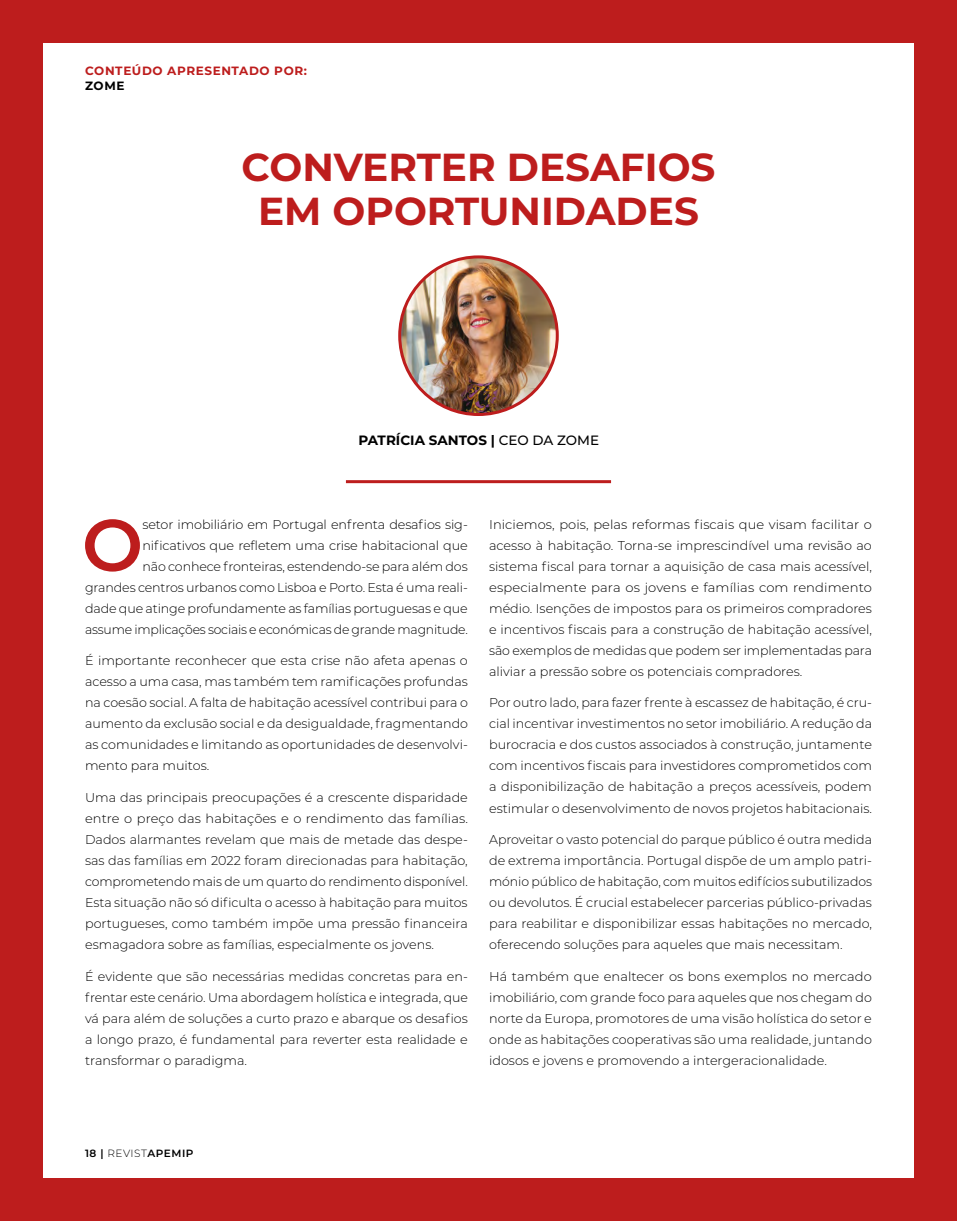
<style>
.page{position:relative;width:957px;height:1221px;background:#fff}
.page>*{position:absolute;margin:0;border:0;box-sizing:border-box;transform-origin:0 0}
.t1{font:600 72.75px "Montserrat";color:#bd1d1d}
.t2{font:700 39px/43.5px "Montserrat";color:#bd1d1d;text-align:center}
.t3{font:700 13.5px "Montserrat";color:#000}
.t4{font:300 12.75px/21px "Montserrat";letter-spacing:-.01em;color:#000;text-align:justify}
.t5{font:700 12px "Montserrat";letter-spacing:.05em;color:#bd1d1d}
.t6{font:700 12px "Montserrat";color:#000}
.t7{font:600 10.5px "Montserrat";letter-spacing:.05em;color:#000}
.s1{font-weight:500}
.s2{font-weight:300}
</style>
<div class="page">
<div style="left:0;top:0;width:957px;height:43px;background:#bd1d1d"></div>
<div style="left:0;top:1178px;width:957px;height:42px;background:#bd1d1d"></div>
<div style="left:0;top:0;width:43px;height:1220px;background:#bd1d1d"></div>
<div style="left:914px;top:0;width:43px;height:1220px;background:#bd1d1d"></div>
<hr style="left:346px;top:480px;width:265px;height:3px;background:#bd1d1d">
<img style="left:400px;top:257px;width:157px;height:157px;border-radius:79px">
<div style="left:398px;top:255px;width:161px;height:161px;border:3px solid #bd1d1d;border-radius:50%"></div>
<p class="t5" style="left:85px;top:62px;width:223px">CONTEÚDO APRESENTADO POR:</p>
<p class="t6" style="left:85px;top:77px;width:41px">ZOME</p>
<h2 class="t2" style="left:241px;top:143px;width:475px">CONVERTER DESAFIOS<br>EM OPORTUNIDADES</h2>
<p class="t3" style="left:358px;top:430px;width:242px">PATRÍCIA SANTOS | <span class="s1">CEO DA ZOME</span></p>
<h1 class="t1" style="left:82px;top:493px;width:63px">O</h1>
<p class="t4" style="left:85px;top:513px;width:384px;text-align:right">setor imobiliário em Portugal enfrenta desafios sig&shy;nificativos que refletem uma crise habitacional que<br>não conhece fronteiras, estendendo-se para além dos<br>grandes centros urbanos como Lisboa e Porto. Esta é uma reali&shy;dade que atinge profundamente as famílias portuguesas e que assume implicações sociais e económicas de grande magnitude.</p>
<p class="t4" style="left:85px;top:650px;width:384px">É importante reconhecer que esta crise não afeta apenas o acesso a uma casa, mas também tem ramificações profundas na coesão social. A falta de habitação acessível contribui para o aumento da exclusão social e da desigualdade, fragmentando as comunidades e limitando as oportunidades de desenvolvi&shy;mento para muitos.</p>
<p class="t4" style="left:85px;top:786px;width:384px">Uma das principais preocupações é a crescente disparidade entre o preço das habitações e o rendimento das famílias.<br>Dados alarmantes revelam que mais de metade das despe&shy;sas das famílias em 2022 foram direcionadas para habitação, comprometendo mais de um quarto do rendimento disponível.<br>Esta situação não só dificulta o acesso à habitação para muitos portugueses, como também impõe uma pressão financeira esmagadora sobre as famílias, especialmente os jovens.</p>
<p class="t4" style="left:85px;top:965px;width:384px">É evidente que são necessárias medidas concretas para en&shy;frentar este cenário. Uma abordagem holística e integrada, que vá para além de soluções a curto prazo e abarque os desafios a longo prazo, é fundamental para reverter esta realidade e transformar o paradigma.</p>
<p class="t4" style="left:489px;top:513px;width:384px">Iniciemos, pois, pelas reformas fiscais que visam facilitar o acesso à habitação. Torna-se imprescindível uma revisão ao sistema fiscal para tornar a aquisição de casa mais acessível, especialmente para os jovens e famílias com rendimento médio. Isenções de impostos para os primeiros compradores e incentivos fiscais para a construção de habitação acessível, são exemplos de medidas que podem ser implementadas para aliviar a pressão sobre os potenciais compradores.</p>
<p class="t4" style="left:489px;top:692px;width:384px">Por outro lado, para fazer frente à escassez de habitação, é cru&shy;cial incentivar investimentos no setor imobiliário. A redução da burocracia e dos custos associados à construção, juntamente com incentivos fiscais para investidores comprometidos com a disponibilização de habitação a preços acessíveis, podem estimular o desenvolvimento de novos projetos habitacionais.</p>
<p class="t4" style="left:489px;top:828px;width:384px">Aproveitar o vasto potencial do parque público é outra medida de extrema importância. Portugal dispõe de um amplo patri&shy;mónio público de habitação, com muitos edifícios subutilizados ou devolutos. É crucial estabelecer parcerias público-privadas para reabilitar e disponibilizar essas habitações no mercado, oferecendo soluções para aqueles que mais necessitam.</p>
<p class="t4" style="left:489px;top:965px;width:384px">Há também que enaltecer os bons exemplos no mercado imobiliário, com grande foco para aqueles que nos chegam do norte da Europa, promotores de uma visão holística do setor e onde as habitações cooperativas são uma realidade, juntando idosos e jovens e promovendo a intergeracionalidade.</p>
<p class="t7" style="left:85px;top:1145px;width:110px">18 | <span class="s2">REVIST</span>APEMIP</p>
</div>
